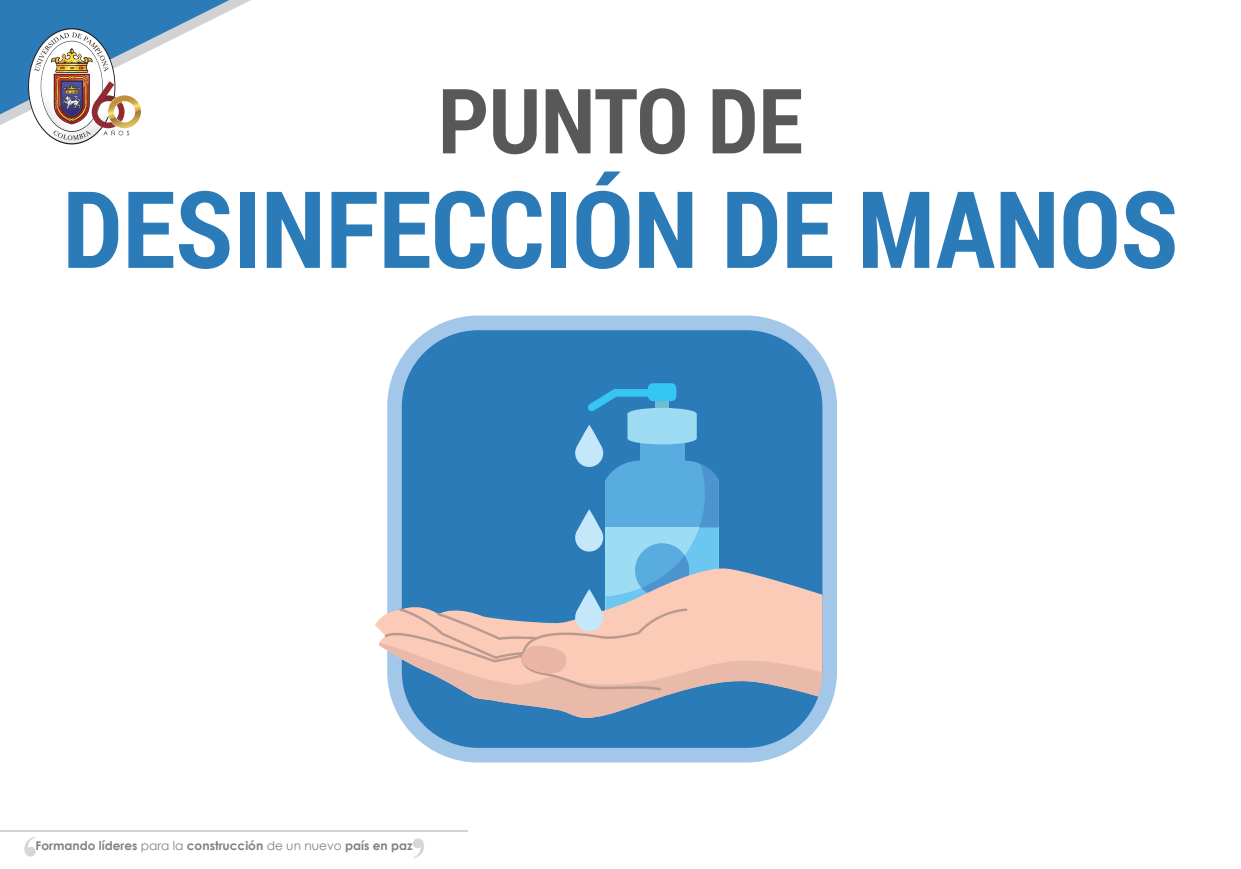
<style>
.page{position:relative;width:1241px;height:869px;background:#fff}
.page>*{position:absolute;margin:0;border:0;box-sizing:border-box;transform-origin:0 0}
.t1{font:700 106.75px "Roboto Condensed";color:#2b7bb9}
.t2{font:700 90.12px "Roboto Condensed";color:#57585a}
.t3{font:700 12.16px "Century Gothic";color:#808285}
.s1{font-weight:400}
</style>
<div class="page">
<svg style="left:0;top:0;width:251px;height:143px"></svg>
<svg style="left:24px;top:837px;width:12px;height:19px"></svg>
<svg style="left:413px;top:838px;width:11px;height:20px"></svg>
<hr style="left:0;top:830px;width:468px;height:1px;background:#d1d2d4">
<svg style="left:389px;top:315px;width:447px;height:447px;background:#6aa3d0"></svg>
<div style="left:647px;top:383px;width:29px;height:18px;background:#35c6f4;border-radius:5px"></div>
<svg style="left:379px;top:389px;width:443px;height:333px;background:#749dc0"></svg>
<img style="left:61px;top:67px;width:17px;height:24px">
<h2 class="t2" style="left:438px;top:58px;width:366px">PUNTO DE</h2>
<h1 class="t1" style="left:63px;top:154px;width:1116px">DESINFECCIÓN DE MANOS</h1>
<p class="t3" style="left:36px;top:836px;width:378px">Formando líderes <span class="s1">para la</span> construcción <span class="s1">de un nuevo</span> país en paz</p>
</div>
